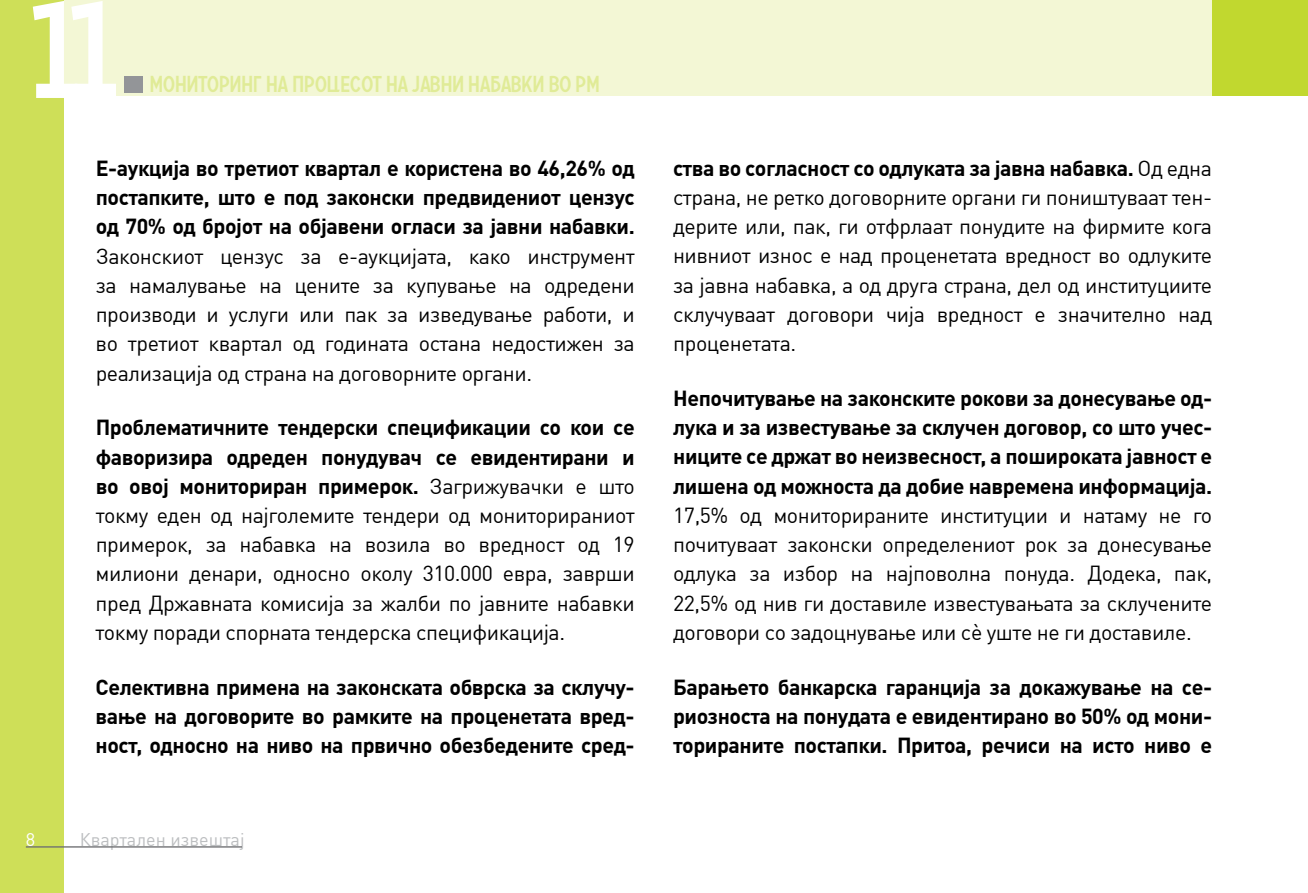
<style>
.page{position:relative;width:1308px;height:893px;background:#fff}
.page>*{position:absolute;margin:0;border:0;box-sizing:border-box;transform-origin:0 0}
.t1{font:134.33px "Carrosserie B";color:#fff}
.t2{font:22.5px "B Carrosserie";color:#e0eb97}
.t3{font:21.38px/29.2px "DIN Pro";letter-spacing:-.02em;color:#000;text-align:justify}
.t4{font:700 21.38px/29.2px "DIN Pro";letter-spacing:-.02em;color:#000;text-align:justify}
.t5{font:18px "DIN Pro";color:#bcbec0}
.t6{font:18px "DIN Pro";color:#fff}
.s1{font-weight:700}
</style>
<div class="page">
<div style="left:0;top:0;width:1307px;height:96px;background:#f3f7d5"></div>
<div style="left:1212px;top:0;width:95px;height:96px;background:#c1d82f"></div>
<div style="left:0;top:0;width:64px;height:893px;background:#cedf58"></div>
<hr style="left:26px;top:846px;width:216px;height:2px;background:#6d6e71">
<div style="left:124px;top:76px;width:19px;height:16px;background:#939598"></div>
<hr style="left:1307px;top:0;width:1px;height:96px;background:#c1d82f">
<h1 class="t1" style="left:26px;top:-35px;width:95px">11</h1>
<p class="t2" style="left:150px;top:69px;width:451px">MONITORING NA PROCESOT NA JAVNI NABAVKI VO RM</p>
<p class="t4" style="left:96px;top:153px;width:540px">Е-аукција во третиот квартал е користена во 46,26% од постапките, што е под законски предвидениот цензус од 70% од бројот на објавени огласи за јавни набавки.</p>
<p class="t3" style="left:96px;top:241px;width:541px">Законскиот цензус за е-аукцијата, како инструмент за намалување на цените за купување на одредени производи и услуги или пак за изведување работи, и во третиот квартал од годината остана недостижен за реализација од страна на договорните органи.</p>
<p class="t3" style="left:96px;top:412px;width:541px"><span class="s1">Проблематичните тендерски спецификации со кои се фаворизира одреден понудувач се евидентирани и во овој мониториран примерок.</span> Загрижувачки е што токму еден од најголемите тендери од мониторираниот примерок, за набавка на возила во вредност од 19 милиони денари, односно околу 310.000 евра, заврши пред Државната комисија за жалби по јавните набавки токму поради спорната тендерска спецификација.</p>
<p class="t4" style="left:96px;top:672px;width:540px">Селективна примена на законската обврска за склучу&shy;вање на договорите во рамките на проценетата вред&shy;ност, односно на ниво на првично обезбедените сред-</p>
<p class="t6" style="left:26px;top:828px;width:11px">8</p>
<p class="t5" style="left:80px;top:828px;width:166px">Квартален извештај</p>
<p class="t3" style="left:673px;top:153px;width:541px;text-align:left"><span class="s1">ства во согласност со одлуката за јавна набавка.</span> Од една страна, не ретко договорните органи ги поништуваат тен&shy;дерите или, пак, ги отфрлаат понудите на фирмите кога нивниот износ е над проценетата вредност во одлуките за јавна набавка, а од друга страна, дел од институциите склучуваат договори чија вредност е значително над проценетата.</p>
<p class="t4" style="left:673px;top:383px;width:540px">Непочитување на законските рокови за донесување од&shy;лука и за известување за склучен договор, со што учес&shy;ниците се држат во неизвесност, а пошироката јавност е лишена од можноста да добие навремена информација.</p>
<p class="t3" style="left:673px;top:500px;width:541px">17,5% од мониторираните институции и натаму не го почитуваат законски определениот рок за донесување одлука за избор на најповолна понуда. Додека, пак, 22,5% од нив ги доставиле известувањата за склучените договори со задоцнување или сè уште не ги доставиле.</p>
<p class="t4" style="left:673px;top:671px;width:540px">Барањето банкарска гаранција за докажување на се&shy;риозноста на понудата е евидентирано во 50% од мони&shy;торираните постапки. Притоа, речиси на исто ниво е</p>
</div>
